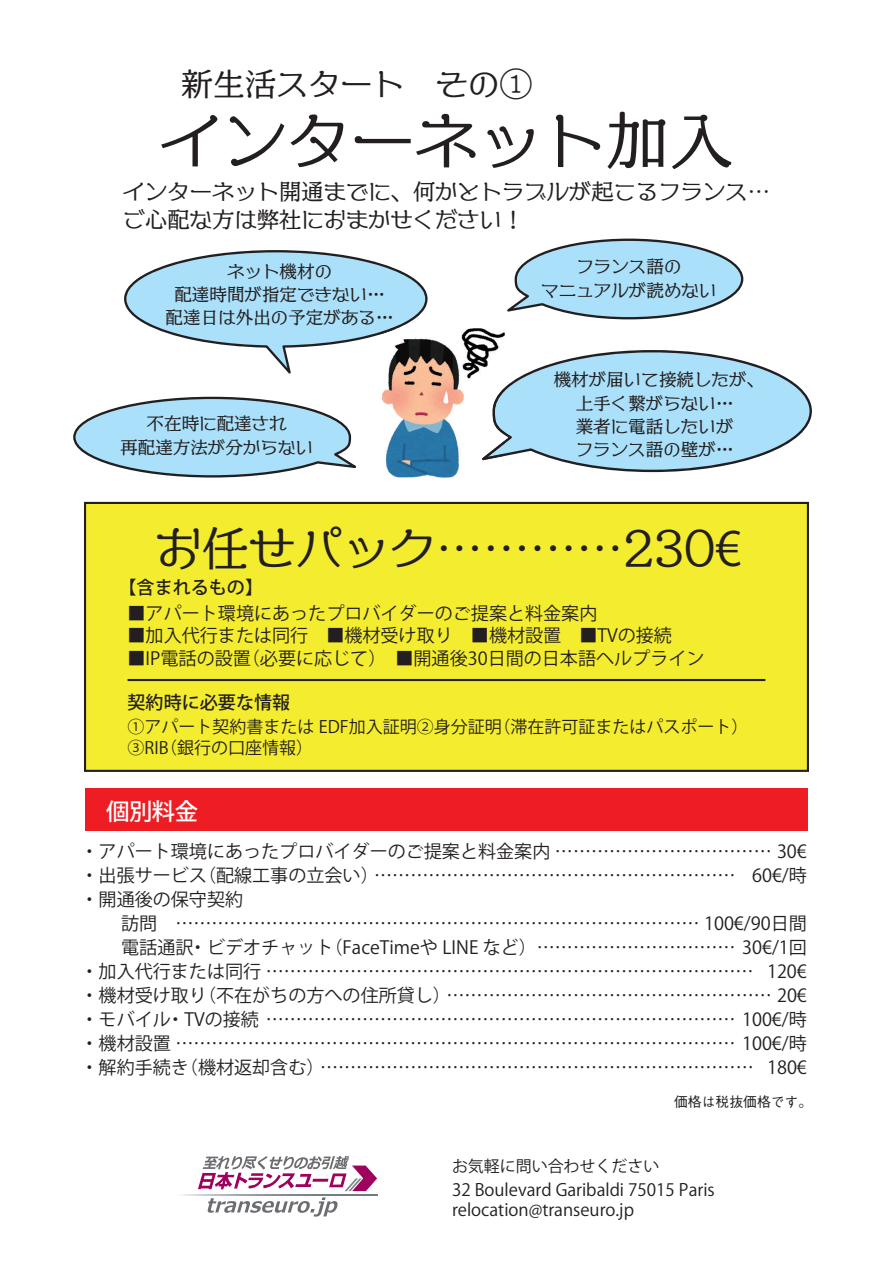
<style>
.page{position:relative;width:893px;height:1263px;background:#fff}
.page>*{position:absolute;margin:0;border:0;box-sizing:border-box;transform-origin:0 0}
.t1{font:63.75px "VDL AD Min Regular";color:#231f20}
.t2{font:46.8px "VDL AD Min Regular";color:#231f20}
.t3{font:31.95px "VDL AD Min Regular";color:#231f20}
.t4{font:500 23.4px "Koz Go Pr 6 N";color:#fff}
.t5{font:22.35px/28.5px "VDL AD Min Regular";color:#231f20}
.t6{font:18px/24px "Koz Go Pr 6 N";color:#231f20}
.t7{font:500 18px "Koz Go Pr 6 N";color:#231f20}
.t8{font:17.55px/23.5px "VDL AD Min Regular";color:#231f20;text-align:center}
.t9{font:16.95px/21px "Koz Go Pr 6 N";color:#231f20}
.t10{font:15.9px "Koz Go Pro";color:#231f20}
.t11{font:500 13.8px "Gothic BBB Pr 6 N";color:#231f20}
.s1{font-family:"Koz Go Pr 6 N"}
</style>
<div class="page">
<div style="left:84px;top:502px;width:725px;height:270px;background:#f4ed2f;border:2px solid #231f20"></div>
<div style="left:85px;top:788px;width:723px;height:42px;background:#ee1d23"></div>
<svg style="left:507px;top:238px;width:237px;height:82px"></svg>
<svg style="left:505px;top:350px;width:307px;height:122px"></svg>
<svg style="left:73px;top:396px;width:284px;height:82px"></svg>
<img style="left:382px;top:328px;width:123px;height:150px">
<svg style="left:124px;top:250px;width:304px;height:124px"></svg>
<img style="left:382px;top:328px;width:15px;height:6px">
<img style="left:482px;top:387px;width:23px;height:73px">
<hr style="left:128px;top:679px;width:637px;height:2px;background:#231f20">
<svg style="left:182px;top:1194px;width:196px;height:2px"></svg>
<svg style="left:198px;top:1156px;width:179px;height:35px"></svg>
<svg style="left:208px;top:1197px;width:130px;height:19px"></svg>
<h3 class="t3" style="left:181px;top:61px;width:352px">新生活スタート その①</h3>
<h1 class="t1" style="left:159px;top:95px;width:576px">インターネット加入</h1>
<p class="t5" style="left:123px;top:176px;width:649px">インターネット開通までに、何かとトラブルが起こるフランス<span class="s1">…</span>ご心配な方は弊社におまかせください！</p>
<p class="t8" style="left:166px;top:259px;width:230px;line-height:23.1px">ネット機材の<br>配達時間が指定できない…配達日は外出の予定がある…</p>
<p class="t8" style="left:120px;top:410px;width:194px">不在時に配達され<br>再配達方法が分からない</p>
<p class="t8" style="left:541px;top:254px;width:177px">フランス語の<br>マニュアルが読めない</p>
<p class="t8" style="left:554px;top:366px;width:212px">機材が届いて接続したが、上手く繋がらない…<br>業者に電話したいが<br>フランス語の壁が…</p>
<h2 class="t2" style="left:156px;top:514px;width:587px">お任せパック<span class="s1">…………</span>230<span class="s1">€</span></h2>
<p class="t7" style="left:119px;top:577px;width:146px">【含まれるもの】</p>
<p class="t6" style="left:128px;top:601px;width:471px">■アパート環境にあったプロバイダーのご提案と料金案内</p>
<p class="t6" style="left:128px;top:624px;width:564px">■加入代行または同行　■機材受け取り　■機材設置　■TVの接続　</p>
<p class="t6" style="left:128px;top:646px;width:578px">■IP電話の設置（必要に応じて）　■開通後30日間の日本語ヘルプライン</p>
<p class="t7" style="left:128px;top:692px;width:164px">契約時に必要な情報</p>
<p class="t9" style="left:128px;top:717px;width:622px">①アパート契約書または EDF加入証明②身分証明（滞在許可証またはパスポート）<br>③RIB（銀行の口座情報）</p>
<p class="t4" style="left:106px;top:798px;width:94px">個別料金</p>
<p class="t6" style="left:81px;top:839px;width:728px">・アパート環境にあったプロバイダーのご提案と料金案内 ……………………………… 30€・出張サービス（配線工事の立会い）…………………………………………………… 60€/時・開通後の保守契約<br>　　訪問 …………………………………………………………………………… 100€/90日間　　電話通訳・ビデオチャット（FaceTimeや LINE など）…………………………… 30€/1回・加入代行または同行 ……………………………………………………………………… 120€・機材受け取り（不在がちの方への住所貸し）……………………………………………… 20€・モバイル・TVの接続 …………………………………………………………………… 100€/時・機材設置 ………………………………………………………………………………… 100€/時・解約手続き（機材返却含む）……………………………………………………………… 180€</p>
<p class="t11" style="left:674px;top:1090px;width:140px">価格は税抜価格です。</p>
<p class="t10" style="left:452px;top:1156px;width:209px">お気軽に問い合わせください</p>
<p class="t9" style="left:452px;top:1179px;width:264px;line-height:20.4px">32 Boulevard Garibaldi 75015 Paris relocation@transeuro.jp</p>
</div>
